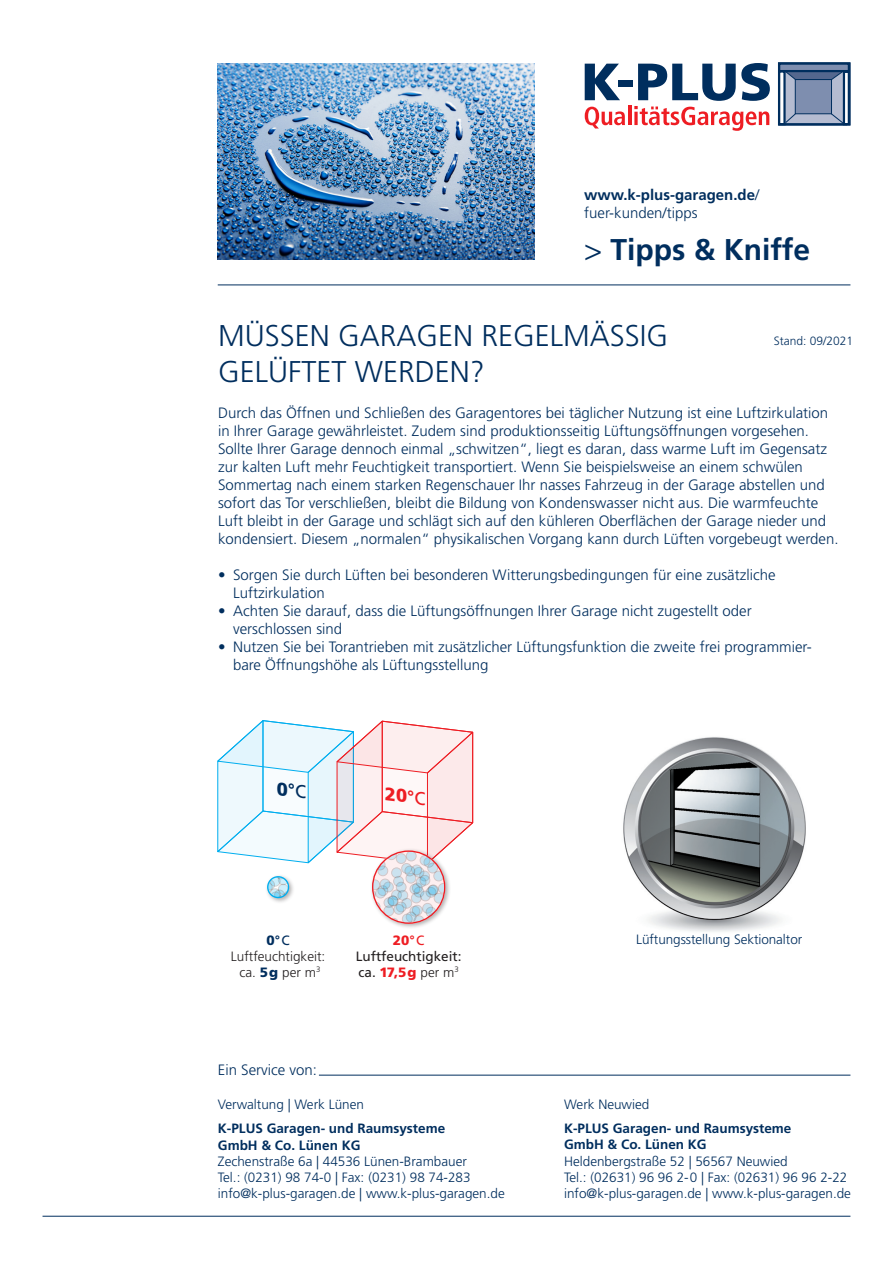
<style>
.page{position:relative;width:893px;height:1263px;background:#fff}
.page>*{position:absolute;margin:0;border:0;box-sizing:border-box;transform-origin:0 0}
.t1{font:300 30px/36px "Frutiger LT";color:#002e5e}
.t2{font:700 30px "Frutiger LT";color:#002e5e}
.t3{font:900 18.3px "Frutiger LT";color:#ee1d23}
.t4{font:300 15px/18px "Frutiger LT";color:#002e5e}
.t5{font:700 15px/18px "Frutiger LT";color:#002e5e}
.t6{font:300 13.5px/16.2px "Frutiger LT";color:#002e5e}
.t7{font:700 13.5px/16.2px "Frutiger LT";color:#002e5e}
.t8{font:13.5px/16.2px "Frutiger LT";color:#231f20;text-align:center}
.t9{font:300 13.5px/16.2px "Frutiger LT";color:#231f20;text-align:center}
.t10{font:300 12px "Frutiger LT";color:#002e5e}
.s1{font-weight:300}
.s2{font-weight:400}
.s3{font-weight:900;color:#002e5e}
.s4{font-weight:400;color:#002e5e}
.s5{font-weight:900;color:#ee1d23}
.s6{color:#ee1d23}
</style>
<div class="page">
<hr style="left:43px;top:1216px;width:807px;height:1px;background:#002e5e">
<div style="left:618px;top:80px;width:15px;height:7px;background:#002e5e"></div>
<svg style="left:585px;top:64px;width:35px;height:36px"></svg>
<div style="left:778px;top:63px;width:72px;height:62px;background:#b5bcd1"></div>
<svg style="left:778px;top:72px;width:8px;height:53px"></svg>
<svg style="left:843px;top:72px;width:7px;height:53px"></svg>
<div style="left:795px;top:79px;width:36px;height:35px;background:#7e8eaf"></div>
<div style="left:795px;top:79px;width:37px;height:35px;border:1px solid #002e5e"></div>
<svg style="left:784px;top:113px;width:60px;height:10px"></svg>
<svg style="left:784px;top:72px;width:62px;height:8px"></svg>
<hr style="left:779px;top:123px;width:68px;height:2px;background:#002e5e">
<div style="left:778px;top:63px;width:72px;height:9px;background:#7e8eaf;border:2px solid #002e5e"></div>
<svg style="left:585px;top:107px;width:40px;height:21px"></svg>
<hr style="left:628px;top:106px;width:3px;height:19px;background:#ee1d23">
<svg style="left:634px;top:63px;width:136px;height:68px"></svg>
<img style="left:218px;top:63px;width:317px;height:196px">
<div style="left:369px;top:847px;width:82px;height:82px;background:#231f20;opacity:.35"></div>
<img style="left:623px;top:737px;width:183px;height:195px">
<hr style="left:218px;top:285px;width:632px;height:1px;background:#002e5e">
<hr style="left:319px;top:1075px;width:531px;height:1px;background:#002e5e">
<svg style="left:217px;top:720px;width:256px;height:204px"></svg>
<p class="t5" style="left:584px;top:186px;width:177px">www.k-plus-garagen.de<span class="s1">/ fuer-kunden/tipps</span></p>
<h1 class="t2" style="left:584px;top:232px;width:227px"><span class="s1">&gt;</span> Tipps &amp; Kniffe</h1>
<h1 class="t1" style="left:218px;top:318px;width:452px">MÜSSEN GARAGEN REGELMÄSSIG<br>GELÜFTET WERDEN?</h1>
<p class="t4" style="left:218px;top:404px;width:622px">Durch das Öffnen und Schließen des Garagentores bei täglicher Nutzung ist eine Luftzirkulation in Ihrer Garage gewährleistet. Zudem sind produktionsseitig Lüftungsöffnungen vorgesehen.<br>Sollte Ihrer Garage dennoch einmal „schwitzen“, liegt es daran, dass warme Luft im Gegensatz zur kalten Luft mehr Feuchtigkeit transportiert. Wenn Sie beispielsweise an einem schwülen Sommertag nach einem starken Regenschauer Ihr nasses Fahrzeug in der Garage abstellen und sofort das Tor verschließen, bleibt die Bildung von Kondenswasser nicht aus. Die warmfeuchte Luft bleibt in der Garage und schlägt sich auf den kühleren Oberflächen der Garage nieder und kondensiert. Diesem „normalen“ physikalischen Vorgang kann durch Lüften vorgebeugt werden.</p>
<p class="t4" style="left:233px;top:566px;width:544px;text-indent:-15px">• Sorgen Sie durch Lüften bei besonderen Witterungsbedingungen für eine zusätzliche<br>Luftzirkulation</p>
<p class="t4" style="left:233px;top:602px;width:520px;text-indent:-15px">• Achten Sie darauf, dass die Lüftungsöffnungen Ihrer Garage nicht zugestellt oder verschlossen sind</p>
<p class="t4" style="left:233px;top:638px;width:580px;text-indent:-15px">• Nutzen Sie bei Torantrieben mit zusätzlicher Lüftungsfunktion die zweite frei programmier&shy;bare Öffnungshöhe als Lüftungsstellung</p>
<p class="t10" style="left:774px;top:334px;width:81px">Stand: 09/2021</p>
<p class="t3" style="left:387px;top:782px;width:42px;rotate:7deg">20° <span class="s2">C</span></p>
<p class="t9" style="left:231px;top:932px;width:96px"><span class="s3">0°</span> <span class="s4">C<br></span>Luftfeuchtigkeit: ca. <span class="s3">5g</span> per m<sup>3</sup></p>
<p class="t8" style="left:356px;top:932px;width:107px"><span class="s5">20°</span> <span class="s6">C<br></span>Luftfeuchtigkeit: ca. <span class="s5">17,5g</span> <span class="s1">per m</span><sup>3</sup></p>
<p class="t4" style="left:218px;top:1061px;width:101px">Ein Service von:</p>
<p class="t6" style="left:218px;top:1097px;width:148px">Verwaltung | Werk Lünen</p>
<p class="t7" style="left:218px;top:1121px;width:229px">K-PLUS Garagen- und Raumsysteme<br>GmbH &amp; Co. Lünen KG</p>
<p class="t6" style="left:218px;top:1153px;width:288px">Zechenstraße 6a | 44536 Lünen-Brambauer<br>Tel.: (0231) 98 74-0 | Fax: (0231) 98 74-283 info@k-plus-garagen.de | www.k-plus-garagen.de</p>
<p class="t6" style="left:636px;top:932px;width:168px">Lüftungsstellung Sektionaltor</p>
<p class="t6" style="left:564px;top:1096px;width:87px">Werk Neuwied</p>
<p class="t7" style="left:564px;top:1120px;width:229px">K-PLUS Garagen- und Raumsysteme<br>GmbH &amp; Co. Lünen KG</p>
<p class="t6" style="left:564px;top:1153px;width:288px">Heldenbergstraße 52 | 56567 Neuwied<br>Tel.: (02631) 96 96 2-0 | Fax: (02631) 96 96 2-22 info@k-plus-garagen.de | www.k-plus-garagen.de</p>
</div>
